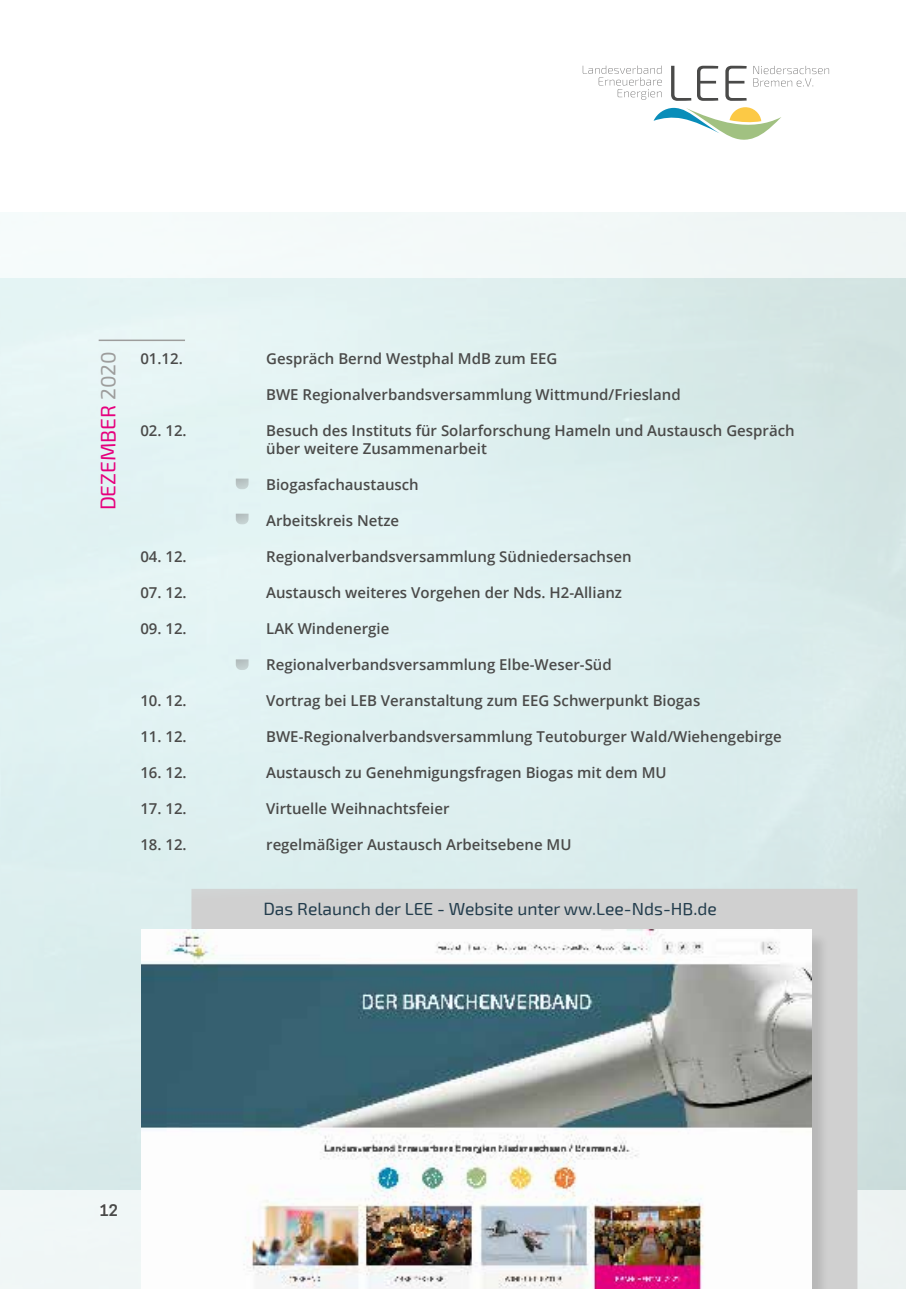
<style>
.page{position:relative;width:906px;height:1289px;background:#fff}
.page>*{position:absolute;margin:0;border:0;box-sizing:border-box;transform-origin:0 0}
.t1{font:21px "Exo 2";color:#e6007d}
.t2{font:17.4px "Exo 2";color:#233d4d}
.t3{font:600 15px/18px "Open Sans";color:#4a4a49}
.t4{font:600 15px "Cooper Hewitt";color:#4a4a49}
.s1{color:#9d9d9c}
.s2{color:#fff}
</style>
<div class="page">
<svg style="left:671px;top:66px;width:20px;height:35px"></svg>
<svg style="left:697px;top:66px;width:21px;height:35px"></svg>
<svg style="left:725px;top:66px;width:21px;height:35px"></svg>
<svg style="left:583px;top:66px;width:79px;height:34px"></svg>
<svg style="left:753px;top:66px;width:76px;height:21px"></svg>
<svg style="left:653px;top:107px;width:128px;height:33px"></svg>
<div style="left:191px;top:888px;width:666px;height:400px;background:#d0d0d0"></div>
<hr style="left:99px;top:339px;width:86px;height:2px;background:#9d9d9c">
<div style="left:144px;top:932px;width:685px;height:356px;background:#000;opacity:.12"></div>
<img style="left:141px;top:929px;width:670px;height:359px">
<svg style="left:236px;top:478px;width:12px;height:11px"></svg>
<svg style="left:236px;top:513px;width:12px;height:11px"></svg>
<svg style="left:236px;top:659px;width:12px;height:11px"></svg>
<h1 class="t1" style="left:93px;top:510px;width:161px;rotate:-90deg">DEZEMBER <span class="s1">2020</span></h1>
<p class="t3" style="left:140px;top:349px;width:44px">01.12.</p>
<p class="t3" style="left:140px;top:421px;width:48px">02. 12.</p>
<p class="t3" style="left:140px;top:547px;width:48px">04. 12.</p>
<p class="t3" style="left:140px;top:583px;width:48px">07. 12.</p>
<p class="t3" style="left:140px;top:619px;width:48px">09. 12.</p>
<p class="t3" style="left:140px;top:691px;width:48px">10. 12.</p>
<p class="t3" style="left:140px;top:727px;width:48px">11. 12.</p>
<p class="t3" style="left:140px;top:763px;width:48px">16. 12.</p>
<p class="t3" style="left:140px;top:799px;width:48px">17. 12.</p>
<p class="t3" style="left:140px;top:835px;width:48px">18. 12.</p>
<p class="t3" style="left:266px;top:349px;width:293px">Gespräch Bernd Westphal MdB zum EEG</p>
<p class="t3" style="left:266px;top:385px;width:416px">BWE Regionalverbandsversammlung Wittmund/Friesland</p>
<p class="t3" style="left:266px;top:421px;width:530px">Besuch des Instituts für Solarforschung Hameln und Austausch Gespräch über weitere Zusammenarbeit</p>
<p class="t3" style="left:266px;top:475px;width:154px">Biogasfachaustausch</p>
<p class="t3" style="left:266px;top:511px;width:134px">Arbeitskreis Netze</p>
<p class="t3" style="left:266px;top:547px;width:367px">Regionalverbandsversammlung Südniedersachsen</p>
<p class="t3" style="left:266px;top:583px;width:357px">Austausch weiteres Vorgehen der Nds. H2-Allianz</p>
<p class="t3" style="left:266px;top:619px;width:125px">LAK Windenergie</p>
<p class="t3" style="left:266px;top:655px;width:347px">Regionalverbandsversammlung Elbe-Weser-Süd</p>
<p class="t3" style="left:266px;top:691px;width:435px">Vortrag bei LEB Veranstaltung zum EEG Schwerpunkt Biogas</p>
<p class="t3" style="left:266px;top:727px;width:517px">BWE-Regionalverbandsversammlung Teutoburger Wald/Wiehengebirge</p>
<p class="t3" style="left:266px;top:763px;width:402px">Austausch zu Genehmigungsfragen Biogas mit dem MU</p>
<p class="t3" style="left:266px;top:799px;width:185px">Virtuelle Weihnachtsfeier</p>
<p class="t3" style="left:266px;top:835px;width:307px">regelmäßiger Austausch Arbeitsebene MU</p>
<p class="t2" style="left:263px;top:897px;width:455px">Das Relaunch der LEE - Website unter ww.Lee-Nds-HB.de</p>
<p class="t4" style="left:100px;top:1201px;width:19px"><span class="s2">8</span>12</p>
</div>
